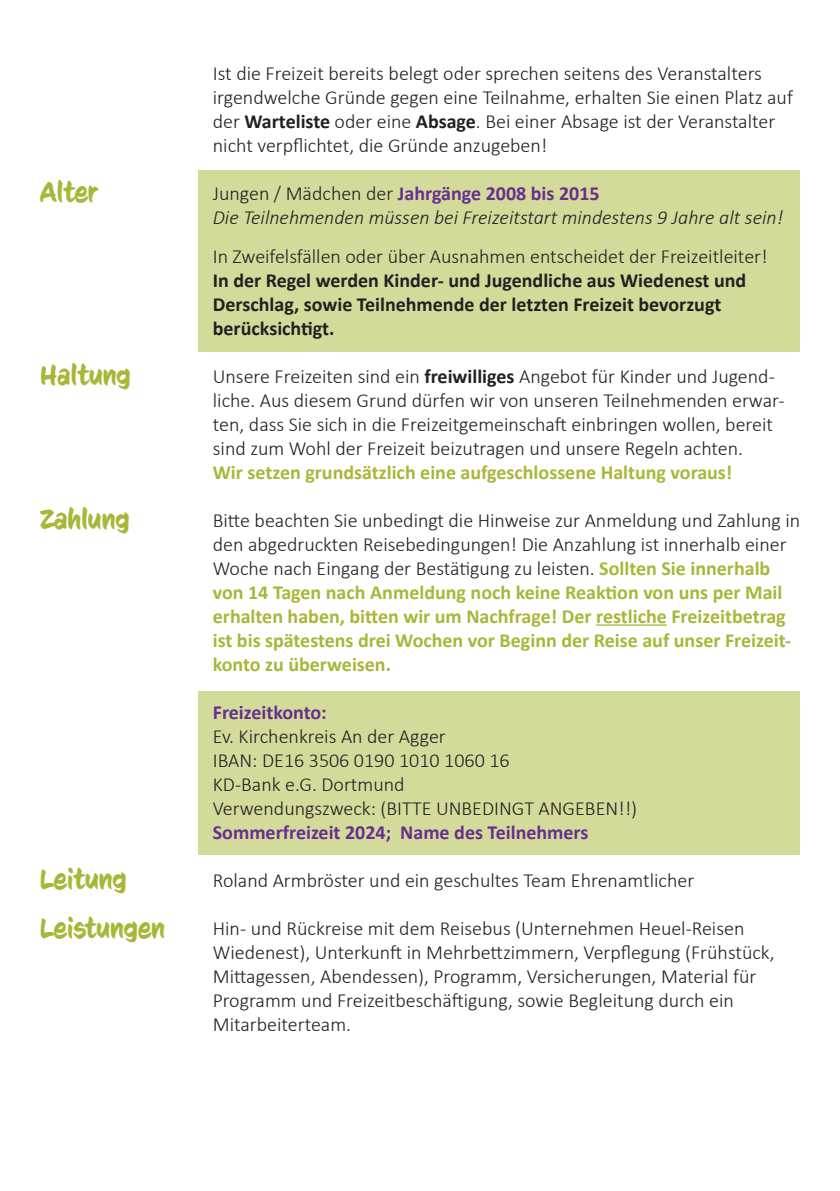
<style>
.page{position:relative;width:840px;height:1191px;background:#fff}
.page>*{position:absolute;margin:0;border:0;box-sizing:border-box;transform-origin:0 0}
.t1{font:28px "CC Sign Language";color:#a8b737}
.t2{font:300 20px/24px "Calibri";color:#231f20}
.t3{font:700 20px/24px "Calibri";color:#a8b737}
.t4{font:700 20px/24px "Calibri";color:#231f20}
.t5{font:700 20px "Calibri";color:#672f8e}
.t6{font:italic 300 20px "Calibri";color:#231f20}
.s1{font-weight:700}
.s2{font-weight:300;color:#231f20}
.s3{font-weight:700;color:#a8b737}
</style>
<div class="page">
<div style="left:198px;top:692px;width:601px;height:163px;background:#d3db9b"></div>
<div style="left:198px;top:170px;width:601px;height:181px;background:#d3db9b"></div>
<hr style="left:596px;top:624px;width:70px;height:2px;background:#a8b737">
<p class="t1" style="left:40px;top:177px;width:61px">Alter</p>
<p class="t1" style="left:40px;top:360px;width:92px">Haltung</p>
<p class="t1" style="left:40px;top:503px;width:91px">Zahlung</p>
<p class="t1" style="left:40px;top:863px;width:88px">Leitung</p>
<p class="t1" style="left:40px;top:913px;width:127px">Leistungen</p>
<p class="t2" style="left:213px;top:61px;width:581px">Ist die Freizeit bereits belegt oder sprechen seitens des Veranstalters irgendwelche Gründe gegen eine Teilnahme, erhalten Sie einen Platz auf der <span class="s1">Warteliste</span> oder eine <span class="s1">Absage</span>. Bei einer Absage ist der Veranstalter nicht verpflichtet, die Gründe anzugeben!</p>
<p class="t5" style="left:213px;top:179px;width:388px"><span class="s2">Jungen / Mädchen der</span> Jahrgänge 2008 bis 2015</p>
<p class="t6" style="left:213px;top:205px;width:571px">Die Teilnehmenden müssen bei Freizeitstart mindestens 9 Jahre alt sein!</p>
<p class="t2" style="left:213px;top:244px;width:556px">In Zweifelsfällen oder über Ausnahmen entscheidet der Freizeitleiter!</p>
<p class="t4" style="left:213px;top:268px;width:534px">In der Regel werden Kinder- und Jugendliche aus Wiedenest und<br>Derschlag, sowie Teilnehmende der letzten Freizeit bevorzugt berücksichtigt.</p>
<p class="t2" style="left:213px;top:364px;width:572px">Unsere Freizeiten sind ein <span class="s1">freiwilliges</span> Angebot für Kinder und Jugend&shy;liche. Aus diesem Grund dürfen wir von unseren Teilnehmenden erwar&shy;ten, dass Sie sich in die Freizeitgemeinschaft einbringen wollen, bereit sind zum Wohl der Freizeit beizutragen und unsere Regeln achten.<br><span class="s3">Wir setzen grundsätzlich eine aufgeschlossene Haltung voraus!</span></p>
<p class="t3" style="left:213px;top:508px;width:588px"><span class="s2">Bitte beachten Sie unbedingt die Hinweise zur Anmeldung und Zahlung in den abgedruckten Reisebedingungen! Die Anzahlung ist innerhalb einer Woche nach Eingang der Bestätigung zu leisten.</span> Sollten Sie innerhalb von 14 Tagen nach Anmeldung noch keine Reaktion von uns per Mail erhalten haben, bitten wir um Nachfrage! Der restliche Freizeitbetrag ist bis spätestens drei Wochen vor Beginn der Reise auf unser Freizeit&shy;konto zu überweisen.</p>
<p class="t5" style="left:213px;top:698px;width:115px">Freizeitkonto:</p>
<p class="t2" style="left:213px;top:724px;width:234px">Ev. Kirchenkreis An der Agger</p>
<p class="t2" style="left:213px;top:748px;width:298px">IBAN: DE16 3506 0190 1010 1060 16</p>
<p class="t2" style="left:213px;top:772px;width:193px">KD-Bank e.G. Dortmund</p>
<p class="t2" style="left:213px;top:796px;width:425px">Verwendungszweck: (BITTE UNBEDINGT ANGEBEN!!)</p>
<p class="t5" style="left:213px;top:818px;width:377px">Sommerfreizeit 2024; Name des Teilnehmers</p>
<p class="t2" style="left:213px;top:868px;width:482px">Roland Armbröster und ein geschultes Team Ehrenamtlicher</p>
<p class="t2" style="left:213px;top:916px;width:533px">Hin- und Rückreise mit dem Reisebus (Unternehmen Heuel-Reisen</p>
<p class="t2" style="left:213px;top:940px;width:563px">Wiedenest), Unterkunft in Mehrbettzimmern, Verpflegung (Frühstück,<br>Mittagessen, Abendessen), Programm, Versicherungen, Material für</p>
<p class="t2" style="left:213px;top:988px;width:522px">Programm und Freizeitbeschäftigung, sowie Begleitung durch ein</p>
<p class="t2" style="left:213px;top:1012px;width:140px">Mitarbeiterteam.</p>
</div>
